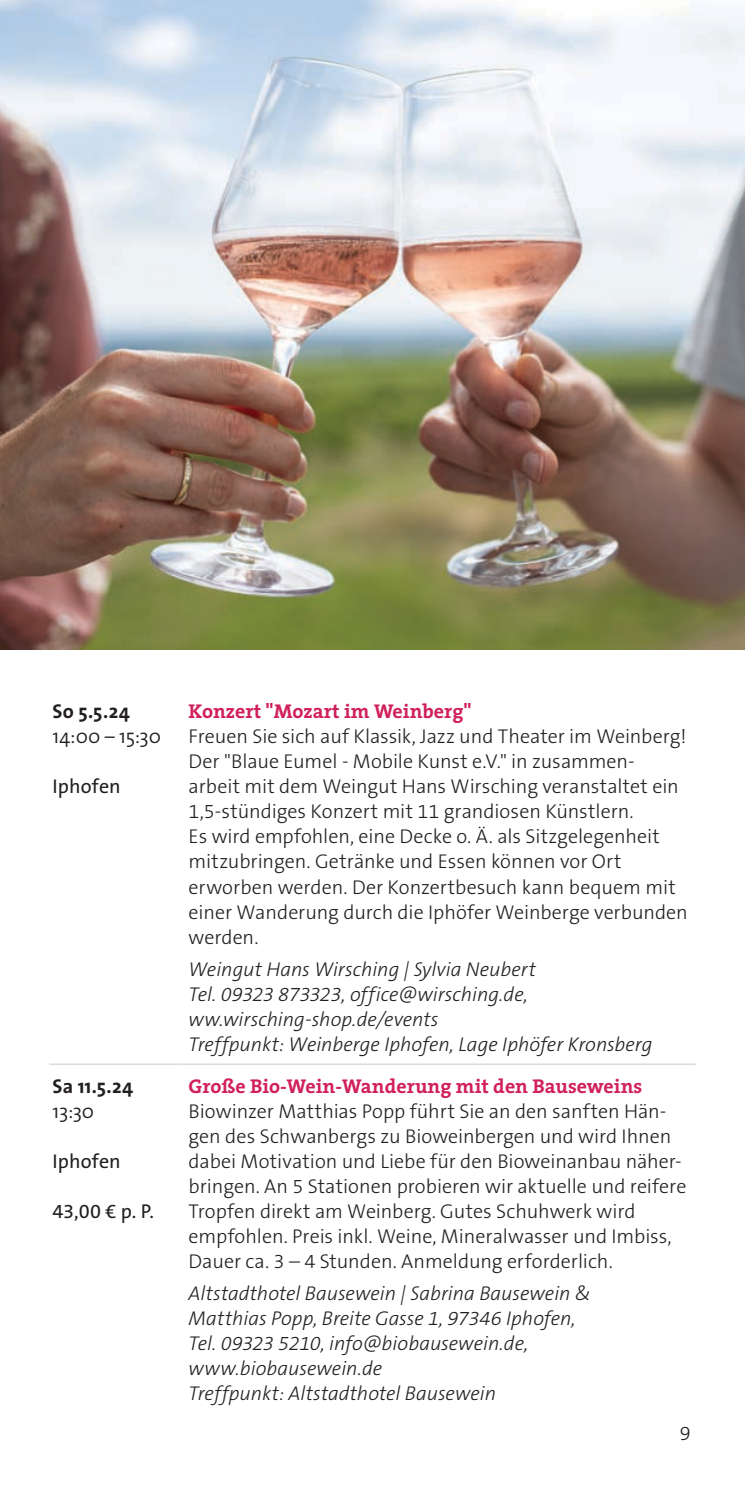
<style>
.page{position:relative;width:745px;height:1489px;background:#fff}
.page>*{position:absolute;margin:0;border:0;box-sizing:border-box;transform-origin:0 0}
.t1{font:300 20px/25px "The Sans B3";letter-spacing:-.005em;color:#231f20}
.t2{font:italic 300 20px/25px "The Sans B3";color:#231f20}
.t3{font:700 20px "The Serif";color:#d11f5d}
.t4{font:20px "The Sans B W5 Plain";letter-spacing:.005em;color:#231f20}
.t5{font:700 20px "The Sans";letter-spacing:.01em;color:#231f20}
.t6{font:300 20px "The Sans";letter-spacing:.005em;color:#231f20}
.t7{font:300 20px "The Sans B W3";color:#231f20}
</style>
<div class="page">
<img style="left:0;top:0;width:744px;height:650px">
<hr style="left:49px;top:1063px;width:132px;height:1px;background:#c7c9cb">
<hr style="left:181px;top:1063px;width:514px;height:1px;background:#c7c9cb">
<p class="t5" style="left:53px;top:694px;width:79px">So 5.5.24</p>
<p class="t6" style="left:53px;top:720px;width:110px">14:00 – 15:30</p>
<p class="t4" style="left:53px;top:773px;width:70px">Iphofen</p>
<p class="t5" style="left:53px;top:1068px;width:82px">Sa 11.5.24</p>
<p class="t6" style="left:53px;top:1094px;width:43px">13:30</p>
<p class="t4" style="left:53px;top:1147px;width:70px">Iphofen</p>
<p class="t4" style="left:53px;top:1197px;width:103px">43,00 € p. P.</p>
<p class="t3" style="left:188px;top:694px;width:284px">Konzert "Mozart im Weinberg"</p>
<p class="t1" style="left:188px;top:725px;width:500px">Freuen Sie sich auf Klassik, Jazz und Theater im Weinberg!<br>Der "Blaue Eumel - Mobile Kunst e.V." in zusammen&shy;arbeit mit dem Weingut Hans Wirsching veranstaltet ein 1,5-stündiges Konzert mit 11 grandiosen Künstlern.<br>Es wird empfohlen, eine Decke o. Ä. als Sitzgelegenheit mitzubringen. Getränke und Essen können vor Ort erworben werden. Der Konzertbesuch kann bequem mit einer Wanderung durch die Iphöfer Weinberge verbunden werden.</p>
<p class="t2" style="left:188px;top:957px;width:465px">Weingut Hans Wirsching | Sylvia Neubert<br>Tel. 09323 873323, office@wirsching.de, ww.wirsching-shop.de/events<br>Treffpunkt: Weinberge Iphofen, Lage Iphöfer Kronsberg</p>
<p class="t3" style="left:188px;top:1068px;width:455px">Große Bio-Wein-Wanderung mit den Bauseweins</p>
<p class="t1" style="left:188px;top:1099px;width:499px">Biowinzer Matthias Popp führt Sie an den sanften Hän&shy;gen des Schwanbergs zu Bioweinbergen und wird Ihnen dabei Motivation und Liebe für den Bioweinanbau näher&shy;bringen. An 5 Stationen probieren wir aktuelle und reifere Tropfen direkt am Weinberg. Gutes Schuhwerk wird empfohlen. Preis inkl. Weine, Mineralwasser und Imbiss, Dauer ca. 3 – 4 Stunden. Anmeldung erforderlich.</p>
<p class="t2" style="left:188px;top:1281px;width:403px">Altstadthotel Bausewein | Sabrina Bausewein &amp; Matthias Popp, Breite Gasse 1, 97346 Iphofen, Tel. 09323 5210, info@biobausewein.de, www.biobausewein.de<br>Treffpunkt: Altstadthotel Bausewein</p>
<p class="t7" style="left:679px;top:1419px;width:12px">9</p>
</div>
